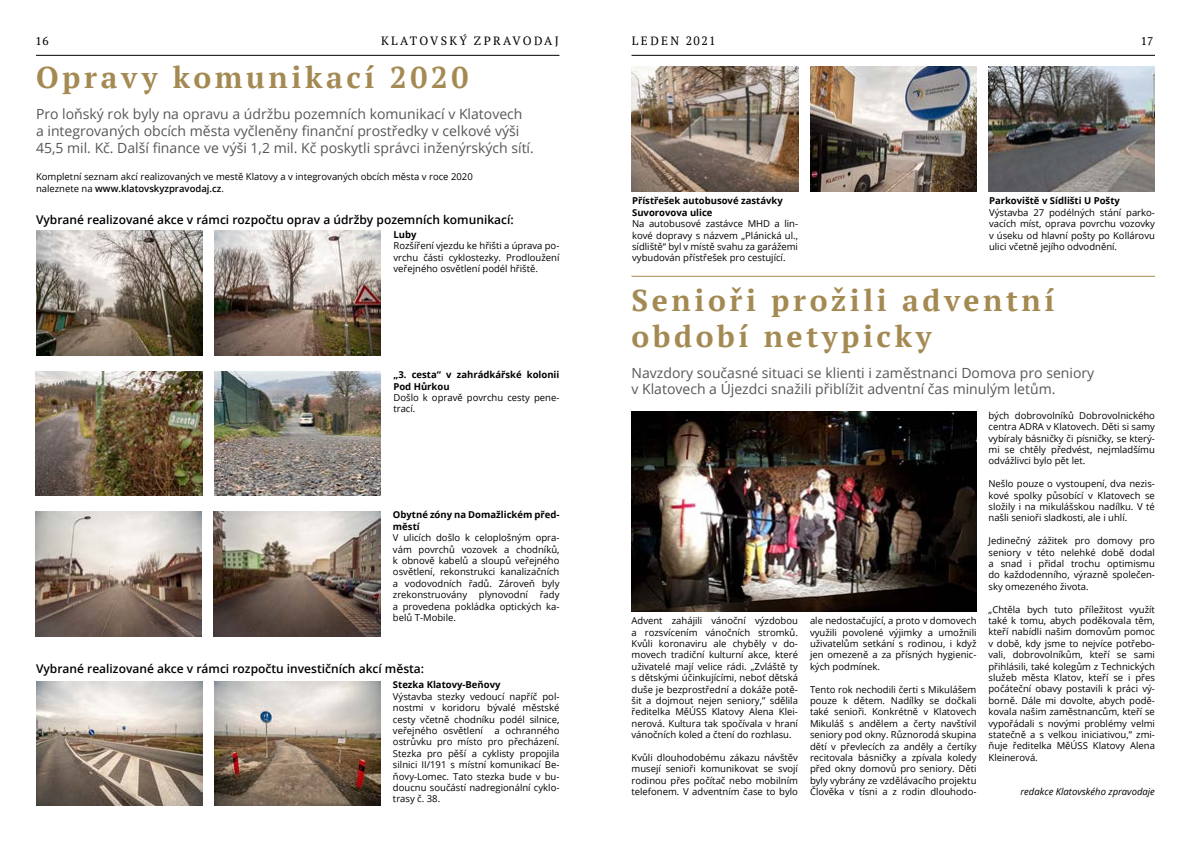
<style>
.page{position:relative;width:1191px;height:842px;background:#fff}
.page>*{position:absolute;margin:0;border:0;box-sizing:border-box;transform-origin:0 0}
.t1{font:700 30px/36px "PT Serif";letter-spacing:.12em;color:#a48a52}
.t2{font:14px/16.8px "Open Sans";color:#575756}
.t3{font:600 12px "Open Sans";color:#000}
.t4{font:12px "PT Serif";letter-spacing:.2em;color:#000}
.t5{font:12px "Meta Serif Pro";color:#000}
.t6{font:9.5px/11.4px "Open Sans";color:#000;text-align:justify}
.t7{font:700 9.5px/11.4px "Open Sans";color:#000}
.t8{font:italic 9.5px "Open Sans";color:#000}
.s1{font-weight:600}
</style>
<div class="page">
<hr style="left:36px;top:55px;width:523px;height:1px;background:#000">
<hr style="left:631px;top:55px;width:524px;height:1px;background:#000">
<img style="left:631px;top:67px;width:167px;height:125px">
<img style="left:810px;top:67px;width:166px;height:125px">
<img style="left:988px;top:67px;width:167px;height:125px">
<img style="left:37px;top:681px;width:166px;height:125px">
<img style="left:214px;top:681px;width:167px;height:125px">
<img style="left:214px;top:511px;width:166px;height:125px">
<img style="left:35px;top:511px;width:167px;height:125px">
<img style="left:36px;top:371px;width:166px;height:125px">
<img style="left:214px;top:371px;width:167px;height:125px">
<img style="left:214px;top:231px;width:167px;height:125px">
<img style="left:36px;top:231px;width:167px;height:125px">
<img style="left:631px;top:411px;width:345px;height:200px">
<hr style="left:631px;top:276px;width:524px;height:1px;background:#a48a52">
<p class="t5" style="left:36px;top:32px;width:14px">16</p>
<p class="t4" style="left:381px;top:33px;width:179px">KLATOVSKÝ ZPRAVODAJ</p>
<p class="t4" style="left:632px;top:33px;width:85px">LEDEN 2021</p>
<p class="t5" style="left:1141px;top:32px;width:13px">17</p>
<h1 class="t1" style="left:36px;top:59px;width:434px">Opravy komunikací 2020</h1>
<h2 class="t2" style="left:36px;top:105px;width:499px">Pro loňský rok byly na opravu a údržbu pozemních komunikací v Klatovech<br>a integrovaných obcích města vyčleněny finanční prostředky v celkové výši<br>45,5 mil. Kč. Další finance ve výši 1,2 mil. Kč poskytli správci inženýrských sítí.</h2>
<p class="t6" style="left:36px;top:171px;width:438px">Kompletní seznam akcí realizovaných ve mestě Klatovy a v integrovaných obcích města v roce 2020 naleznete na <span class="s1">www.klatovskyzpravodaj.cz</span>.</p>
<p class="t3" style="left:36px;top:212px;width:479px">Vybrané realizované akce v rámci rozpočtu oprav a údržby pozemních komunikací:</p>
<p class="t7" style="left:393px;top:229px;width:25px">Luby</p>
<p class="t6" style="left:393px;top:240px;width:167px">Rozšíření vjezdu ke hřišti a úprava po&shy;vrchu části cyklostezky. Prodloužení veřejného osvětlení podél hřiště.</p>
<p class="t7" style="left:393px;top:369px;width:167px">„3. cesta“ v zahrádkářské kolonii<br>Pod Hůrkou</p>
<p class="t6" style="left:393px;top:392px;width:167px">Došlo k opravě povrchu cesty pene&shy;trací.</p>
<p class="t7" style="left:393px;top:509px;width:168px">Obytné zóny na Domažlickém před&shy;městí</p>
<p class="t6" style="left:393px;top:532px;width:168px">V ulicích došlo k celoplošným opra&shy;vám povrchů vozovek a chodníků, k obnově kabelů a sloupů veřejného osvětlení, rekonstrukci kanalizačních a vodovodních řadů. Zároveň byly zrekonstruovány plynovodní řady a provedena pokládka optických ka&shy;belů T-Mobile.</p>
<p class="t3" style="left:36px;top:661px;width:390px">Vybrané realizované akce v rámci rozpočtu investičních akcí města:</p>
<p class="t7" style="left:393px;top:679px;width:109px">Stezka Klatovy-Beňovy</p>
<p class="t6" style="left:393px;top:690px;width:168px">Výstavba stezky vedoucí napříč pol&shy;nostmi v koridoru bývalé městské cesty včetně chodníku podél silnice, veřejného osvětlení a ochranného ostrůvku pro místo pro přecházení.<br>Stezka pro pěší a cyklisty propojila silnici II/191 s místní komunikací Be&shy;ňovy-Lomec. Tato stezka bude v bu&shy;doucnu součástí nadregionální cyklo&shy;trasy č. 38.</p>
<p class="t7" style="left:632px;top:195px;width:152px">Přístřešek autobusové zastávky<br>Suvorovova ulice</p>
<p class="t6" style="left:632px;top:218px;width:167px">Na autobusové zastávce MHD a lin&shy;kové dopravy s názvem „Plánická ul., sídliště“ byl v místě svahu za garážemi vybudován přístřešek pro cestující.</p>
<p class="t7" style="left:989px;top:195px;width:132px">Parkoviště v Sídlišti U Pošty</p>
<p class="t6" style="left:989px;top:206px;width:167px">Výstavba 27 podélných stání parko&shy;vacích míst, oprava povrchu vozovky v úseku od hlavní pošty po Kollárovu ulici včetně jejího odvodnění.</p>
<h1 class="t1" style="left:631px;top:282px;width:424px">Senioři prožili adventní období netypicky</h1>
<h2 class="t2" style="left:631px;top:364px;width:464px">Navzdory současné situaci se klienti i zaměstnanci Domova pro seniory v Klatovech a Újezdci snažili přiblížit adventní čas minulým letům.</h2>
<p class="t6" style="left:988px;top:409px;width:168px">bých dobrovolníků Dobrovolnického centra ADRA v Klatovech. Děti si samy vybíraly básničky či písničky, se který&shy;mi se chtěly předvést, nejmladšímu odvážlivci bylo pět let.</p>
<p class="t6" style="left:988px;top:478px;width:168px">Nešlo pouze o vystoupení, dva nezis&shy;kové spolky působící v Klatovech se složily i na mikulášskou nadílku. V té našli senioři sladkosti, ale i uhlí.</p>
<p class="t6" style="left:988px;top:535px;width:168px">Jedinečný zážitek pro domovy pro seniory v této nelehké době dodal a snad i přidal trochu optimismu do každodenního, výrazně společen&shy;sky omezeného života.</p>
<p class="t6" style="left:988px;top:603px;width:168px">„Chtěla bych tuto příležitost využít také k tomu, abych poděkovala těm, kteří nabídli našim domovům pomoc v době, kdy jsme to nejvíce potřebo&shy;vali, dobrovolníkům, kteří se sami přihlásili, také kolegům z Technických služeb města Klatov, kteří se i přes počáteční obavy postavili k práci vý&shy;borně. Dále mi dovolte, abych podě&shy;kovala našim zaměstnancům, kteří se vypořádali s novými problémy velmi statečně a s velkou iniciativou,” zmi&shy;ňuje ředitelka MěÚSS Klatovy Alena Kleinerová.</p>
<p class="t8" style="left:1020px;top:785px;width:136px">redakce Klatovského zpravodaje</p>
<p class="t6" style="left:631px;top:615px;width:168px">Advent zahájili vánoční výzdobou a rozsvícením vánočních stromků.<br>Kvůli koronaviru ale chyběly v do&shy;movech tradiční kulturní akce, které uživatelé mají velice rádi. „Zvláště ty s dětskými účinkujícími, neboť dětská duše je bezprostřední a dokáže potě&shy;šit a dojmout nejen seniory,” sdělila ředitelka MěÚSS Klatovy Alena Klei&shy;nerová. Kultura tak spočívala v hraní vánočních koled a čtení do rozhlasu.</p>
<p class="t6" style="left:631px;top:752px;width:168px">Kvůli dlouhodobému zákazu návštěv musejí senioři komunikovat se svojí rodinou přes počítač nebo mobilním telefonem. V adventním čase to bylo</p>
<p class="t6" style="left:810px;top:615px;width:168px">ale nedostačující, a proto v domovech využili povolené výjimky a umožnili uživatelům setkání s rodinou, i když jen omezeně a za přísných hygienic&shy;kých podmínek.</p>
<p class="t6" style="left:810px;top:683px;width:168px">Tento rok nechodili čerti s Mikulášem pouze k dětem. Nadílky se dočkali také senioři. Konkrétně v Klatovech Mikuláš s andělem a čerty navštívil seniory pod okny. Různorodá skupina dětí v převlecích za anděly a čertíky recitovala básničky a zpívala koledy před okny domovů pro seniory. Děti byly vybrány ze vzdělávacího projektu Člověka v tísni a z rodin dlouhodo-</p>
</div>
